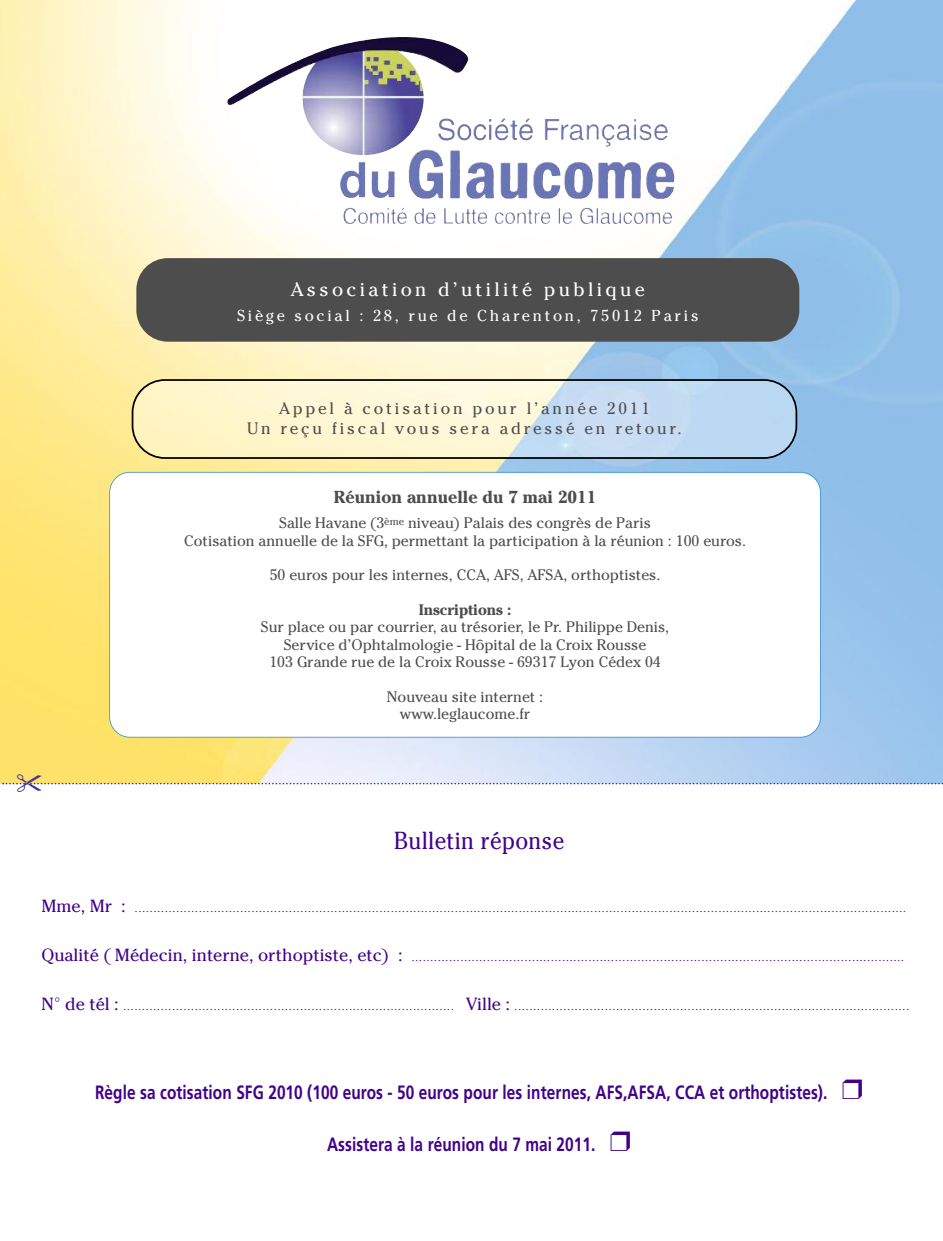
<style>
.page{position:relative;width:943px;height:1241px;background:#fff}
.page>*{position:absolute;margin:0;border:0;box-sizing:border-box;transform-origin:0 0}
.t1{font:24.5px "Cheltenham";letter-spacing:.015em;color:#41008b;scale:.9 1}
.t2{font:700 19.25px "Frutiger";letter-spacing:.005em;color:#41008b;scale:.8 1}
.t3{font:19.25px "Cheltenham";letter-spacing:.17em;color:#fff}
.t4{font:700 17.32px "Cheltenham";color:#4d4d4d}
.t5{font:16.45px/21px "Cheltenham";letter-spacing:.17em;color:#4d4d4d;text-align:center}
.t6{font:15.75px "Cheltenham";letter-spacing:.17em;color:#fff}
.t7{font:15.22px/17.3px "Cheltenham";color:#4d4d4d;text-align:center}
.t8{font:700 15.22px "Cheltenham";color:#4d4d4d}
.t9{font:10.5px "Cheltenham";color:#41008b}
.s1{font-size:17.5px}
</style>
<div class="page">
<img style="left:0;top:0;width:943px;height:783px">
<img style="left:402px;top:55px;width:22px;height:87px">
<div style="left:136px;top:258px;width:663px;height:83px;background:#4d4d4d;border-radius:32px"></div>
<svg style="left:132px;top:379px;width:665px;height:80px;background:#dbe0d3"></svg>
<div style="left:110px;top:472px;width:710px;height:264px;background:#fff;border-radius:20px"></div>
<div style="left:109px;top:472px;width:712px;height:265px;border:2px solid #469cd5;border-radius:21px"></div>
<svg style="left:2px;top:774px;width:941px;height:11px;background:#d4d8d0"></svg>
<h2 class="t3" style="left:291px;top:278px;width:355px">Association d’utilité publique</h2>
<h3 class="t6" style="left:237px;top:306px;width:463px">Siège social : 28, rue de Charenton, 75012 Paris</h3>
<h3 class="t5" style="left:247px;top:397px;width:436px">Appel à cotisation pour l’année 2011<br>Un reçu fiscal vous sera adressé en retour.</h3>
<h3 class="t4" style="left:334px;top:487px;width:264px">Réunion annuelle du 7 mai 2011</h3>
<h3 class="t7" style="left:184px;top:514px;width:563px">Salle Havane (3<sup>ème</sup> niveau) Palais des congrès de Paris<br>Cotisation annuelle de la SFG, permettant la participation à la réunion : 100 euros.</h3>
<h3 class="t7" style="left:270px;top:566px;width:392px">50 euros pour les internes, CCA, AFS, AFSA, orthoptistes.</h3>
<h3 class="t8" style="left:419px;top:600px;width:94px">Inscriptions :</h3>
<h3 class="t7" style="left:261px;top:618px;width:410px">Sur place ou par courrier, au trésorier, le Pr. Philippe Denis,<br>Service d’Ophtalmologie - Hôpital de la Croix Rousse<br>103 Grande rue de la Croix Rousse - 69317 Lyon Cédex 04</h3>
<h3 class="t7" style="left:387px;top:687px;width:158px">Nouveau site internet : www.leglaucome.fr</h3>
<h1 class="t1" style="left:394px;top:826px;width:190px">Bulletin réponse</h1>
<p class="t9" style="left:41px;top:902px;width:866px"><span class="s1">Mme, Mr :</span> .............................................................................................................................................................................................................</p>
<p class="t9" style="left:41px;top:951px;width:864px"><span class="s1">Qualité ( Médecin, interne, orthoptiste, etc) :</span> ...................................................................................................................................</p>
<p class="t9" style="left:41px;top:1000px;width:869px"><span class="s1">N° de tél :</span> ........................................................................................ <span class="s1">Ville :</span> .........................................................................................................</p>
<h2 class="t2" style="left:95px;top:1084px;width:961px">Règle sa cotisation SFG 2010 (100 euros - 50 euros pour les internes, AFS,AFSA, CCA et orthoptistes). ❒</h2>
<h2 class="t2" style="left:327px;top:1136px;width:381px">Assistera à la réunion du 7 mai 2011. ❒</h2>
</div>
